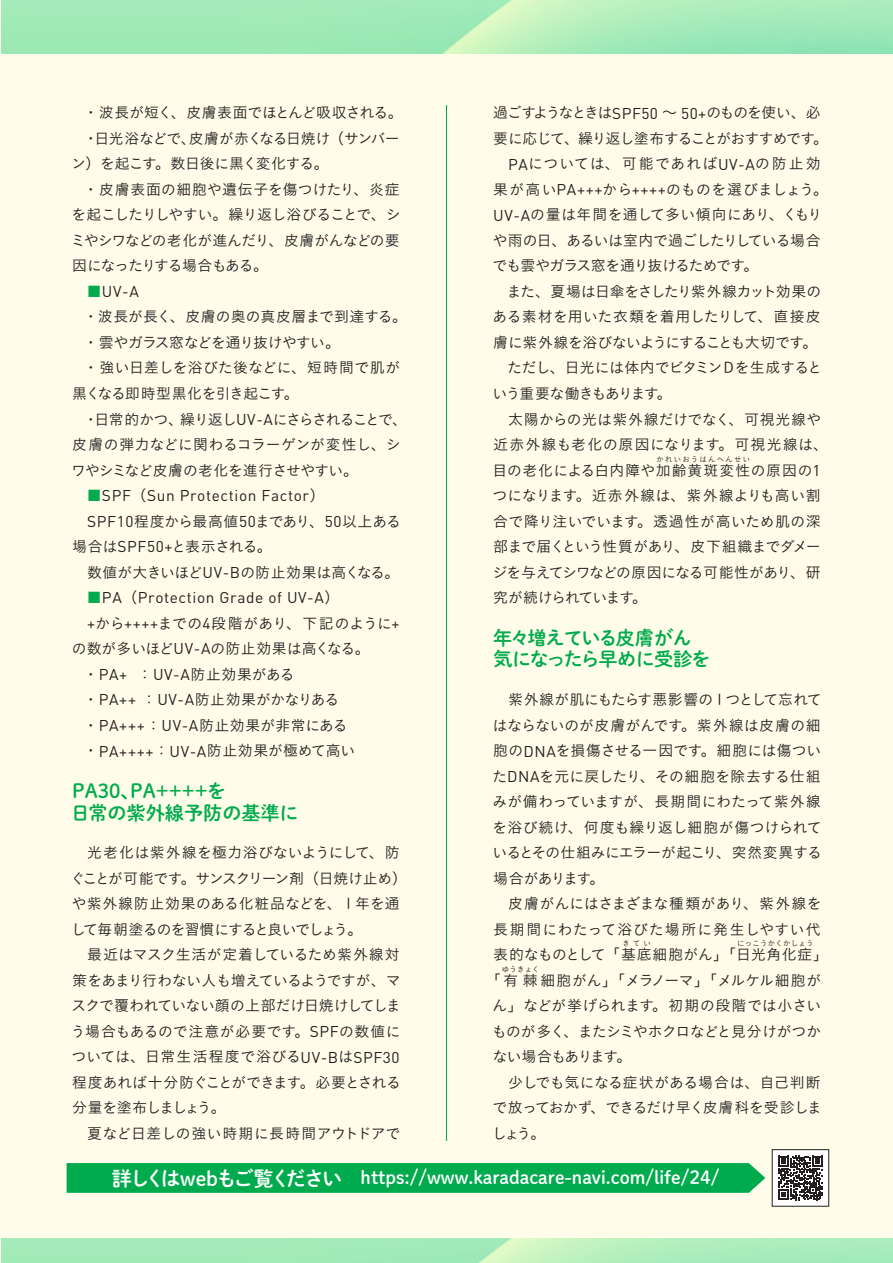
<style>
.page{position:relative;width:893px;height:1263px;background:#fffde9}
.page>*{position:absolute;margin:0;border:0;box-sizing:border-box;transform-origin:0 0}
.t1{font:20.25px "Shuei M Go Std B";letter-spacing:-.105em;color:#fff}
.小見出し2{font:19.2px/21.3px "Shuei M Go Std B";color:#00ab4d}
.小見出し2-2{font:19.2px/21.3px "Shuei M Go Std B";letter-spacing:-.055em;color:#00ab4d}
.t2{font:18px "Shuei M Go Std B";color:#fff}
.本文{font:15.45px "DIN Pro";letter-spacing:.04em;color:#231f20}
.本文-2{font:14.85px/25.5px "Koburina Go Std N W3";letter-spacing:-.015em;color:#231f20;text-align:justify}
.本文-3{font:14.85px/25.5px "Koburina Go Std N W3";letter-spacing:.005em;color:#231f20}
.本文-4{font:14.85px/25.5px "Koburina Go Std N W3";letter-spacing:.035em;color:#231f20}
.本文-5{font:14.85px/25.5px "Koburina Go Std N W3";letter-spacing:.025em;color:#231f20;text-align:center}
.本文-6{font:14.85px/25.5px "Koburina Go Std N W3";letter-spacing:-.035em;color:#231f20}
.本文-7{font:14.85px/25.5px "Koburina Go Std N W3";letter-spacing:-.055em;color:#231f20}
.本文-8{font:14.85px/25.5px "Koburina Go Std N W3";letter-spacing:-.07em;color:#231f20}
.本文-9{font:14.85px "Koburina Go Std N W3";letter-spacing:.02em;color:#231f20}
.本文-10{font:7.5px "Koburina Go Std N W3";letter-spacing:.03em;color:#231f20}
.本文-11{font:7.5px "Koburina Go Std N W3";letter-spacing:.165em;color:#231f20}
.s1{font-family:"Koburina Go Std N W3";font-size:14.85px;color:#00ab4d}
.s2{font-family:"DIN Pro";font-size:15.45px}
.s3{font-family:"Koburina Go Std N W3";font-size:14.85px}
</style>
<div class="page">
<div style="left:772px;top:1150px;width:57px;height:56px;background:#fff"></div>
<svg style="left:778px;top:1156px;width:45px;height:44px"></svg>
<div style="left:772px;top:1149px;width:57px;height:58px;border:1px solid #231f20"></div>
<svg style="left:67px;top:1163px;width:698px;height:30px;background:#04ac4f"></svg>
<hr style="left:446px;top:106px;width:1px;height:1034px;background:#00ab4d">
<p class="本文-2" style="left:83px;top:100px;width:321px">・波長が短く、皮膚表面でほとんど吸収される。</p>
<p class="本文-2" style="left:71px;top:125px;width:330px;text-indent:12px">・日光浴などで、皮膚が赤くなる日焼け（サンバーン）を起こす。数日後に黒く変化する。</p>
<p class="本文-2" style="left:71px;top:176px;width:331px;text-indent:13px">・皮膚表面の細胞や遺伝子を傷つけたり、炎症を起こしたりしやすい。繰り返し浴びることで、シミやシワなどの老化が進んだり、皮膚がんなどの要因になったりする場合もある。</p>
<p class="本文" style="left:87px;top:281px;width:54px"><span class="s1">■</span>UV-A</p>
<p class="本文-3" style="left:83px;top:304px;width:325px">・波長が長く、皮膚の奥の真皮層まで到達する。</p>
<p class="本文-7" style="left:83px;top:329px;width:258px">・雲やガラス窓などを通り抜けやすい。</p>
<p class="本文-3" style="left:72px;top:355px;width:329px;text-indent:11px">・強い日差しを浴びた後などに、短時間で肌が黒くなる即時型黒化を引き起こす。</p>
<p class="本文-2" style="left:71px;top:406px;width:337px;text-align:left;text-indent:12px">・日常的かつ、繰り返し<span class="s2">UV-A</span>にさらされることで、皮膚の弾力などに関わるコラーゲンが変性し、シワやシミなど皮膚の老化を進行させやすい。</p>
<p class="本文" style="left:87px;top:485px;width:239px"><span class="s1">■</span>SPF<span class="s3">（</span>Sun Protection Factor<span class="s3">）</span></p>
<p class="本文-6" style="left:72px;top:508px;width:330px;text-indent:15px"><span class="s2">SPF10</span>程度から最高値<span class="s2">50</span>まであり、<span class="s2">50</span>以上ある場合は<span class="s2">SPF50+</span>と表示される。</p>
<p class="本文-2" style="left:87px;top:559px;width:314px">数値が大きいほど<span class="s2">UV-B</span>の防止効果は高くなる。</p>
<p class="本文" style="left:87px;top:587px;width:254px"><span class="s1">■</span>PA<span class="s3">（</span>Protection Grade of UV-A<span class="s3">）</span></p>
<p class="本文-2" style="left:72px;top:610px;width:329px;text-indent:15px"><span class="s2">+</span>から<span class="s2">++++</span>までの<span class="s2">4</span>段階があり、下記のように<span class="s2">+</span>の数が多いほど<span class="s2">UV-A</span>の防止効果は高くなる。</p>
<p class="本文-9" style="left:83px;top:663px;width:213px">・<span class="s2">PA+</span> ：<span class="s2">UV-A</span>防止効果がある</p>
<p class="本文-6" style="left:83px;top:687px;width:257px">・<span class="s2">PA++</span> ：<span class="s2">UV-A</span>防止効果がかなりある</p>
<p class="本文-3" style="left:83px;top:712px;width:266px">・<span class="s2">PA+++</span> ：<span class="s2">UV-A</span>防止効果が非常にある</p>
<p class="本文-3" style="left:83px;top:738px;width:273px">・<span class="s2">PA++++</span>：<span class="s2">UV-A</span>防止効果が極めて高い</p>
<p class="小見出し2" style="left:71px;top:780px;width:229px">PA30、PA++++を<br>日常の紫外線予防の基準に</p>
<p class="本文-2" style="left:70px;top:840px;width:338px;text-align:left;text-indent:17px">光老化は紫外線を極力浴びないようにして、防ぐことが可能です。サンスクリーン剤（日焼け止め）や紫外線防止効果のある化粧品などを、１年を通して毎朝塗るのを習慣にすると良いでしょう。</p>
<p class="本文-2" style="left:71px;top:942px;width:332px;text-indent:16px">最近はマスク生活が定着しているため紫外線対策をあまり行わない人も増えているようですが、マスクで覆われていない顔の上部だけ日焼けしてしまう場合もあるので注意が必要です。<span class="s2">SPF</span>の数値については、日常生活程度で浴びる<span class="s2">UV-B</span>は<span class="s2">SPF30</span>程度あれば十分防ぐことができます。必要とされる分量を塗布しましょう。</p>
<p class="本文-9" style="left:87px;top:1122px;width:315px">夏など日差しの強い時期に長時間アウトドアで</p>
<p class="本文-8" style="left:493px;top:100px;width:336px">過ごすようなときは<span class="s2">SPF50</span> ～ <span class="s2">50+</span>のものを使い、必要に応じて、繰り返し塗布することがおすすめです。</p>
<p class="本文-2" style="left:493px;top:151px;width:337px;text-align:left;text-indent:16px"><span class="s2">PA</span>については、可能であれば<span class="s2">UV-A</span>の防止効果が高い<span class="s2">PA+++</span>から<span class="s2">++++</span>のものを選びましょう。<br><span class="s2">UV-A</span>の量は年間を通して多い傾向にあり、くもりや雨の日、あるいは室内で過ごしたりしている場合でも雲やガラス窓を通り抜けるためです。</p>
<p class="本文-2" style="left:492px;top:278px;width:330px;text-indent:14px">また、夏場は日傘をさしたり紫外線カット効果のある素材を用いた衣類を着用したりして、直接皮膚に紫外線を浴びないようにすることも大切です。</p>
<p class="本文-7" style="left:493px;top:355px;width:331px;text-indent:15px">ただし、日光には体内でビタミンＤを生成するという重要な働きもあります。</p>
<p class="本文-4" style="left:492px;top:406px;width:337px;text-indent:16px">太陽からの光は紫外線だけでなく、可視光線や近赤外線も老化の原因になります。可視光線は、目の老化による白内障や加齢黄斑変性の原因の<span class="s2">1</span></p>
<p class="本文-11" style="left:656px;top:453px;width:95px">かれいおうはんへんせい</p>
<p class="本文-2" style="left:492px;top:482px;width:330px">つになります。近赤外線は、紫外線よりも高い割合で降り注いでいます。透過性が高いため肌の深部まで届くという性質があり、皮下組織までダメージを与えてシワなどの原因になる可能性があり、研究が続けられています。</p>
<p class="小見出し2-2" style="left:493px;top:627px;width:219px">年々増えている皮膚がん気になったら早めに受診を</p>
<p class="本文-2" style="left:492px;top:687px;width:331px;text-indent:16px">紫外線が肌にもたらす悪影響の１つとして忘れてはならないのが皮膚がんです。紫外線は皮膚の細胞の<span class="s2">DNA</span>を損傷させる一因です。細胞には傷ついた<span class="s2">DNA</span>を元に戻したり、その細胞を除去する仕組みが備わっていますが、長期間にわたって紫外線を浴び続け、何度も繰り返し細胞が傷つけられているとその仕組みにエラーが起こり、突然変異する場合があります。</p>
<p class="本文-5" style="left:493px;top:891px;width:336px">皮膚がんにはさまざまな種類があり、紫外線を<br>長期間にわたって浴びた場所に発生しやすい代表的なものとして「基底細胞がん」「日光角化症」</p>
<p class="本文-10" style="left:622px;top:938px;width:30px">きてい</p>
<p class="本文-10" style="left:737px;top:938px;width:78px">にっこうかくかしょう</p>
<p class="本文-2" style="left:486px;top:967px;width:337px">「有棘細胞がん」「メラノーマ」「メルケル細胞が</p>
<p class="本文-10" style="left:502px;top:963px;width:39px">ゆうきょく</p>
<p class="本文-2" style="left:492px;top:993px;width:331px">ん」などが挙げられます。初期の段階では小さいものが多く、またシミやホクロなどと見分けがつかない場合もあります。</p>
<p class="本文-2" style="left:492px;top:1069px;width:332px;text-indent:16px">少しでも気になる症状がある場合は、自己判断で放っておかず、できるだけ早く皮膚科を受診しましょう。</p>
<p class="t1" style="left:112px;top:1163px;width:232px">詳しくはwebもご覧ください</p>
<p class="t2" style="left:361px;top:1164px;width:360px">https://www.karadacare-navi.com/life/24/</p>
</div>
